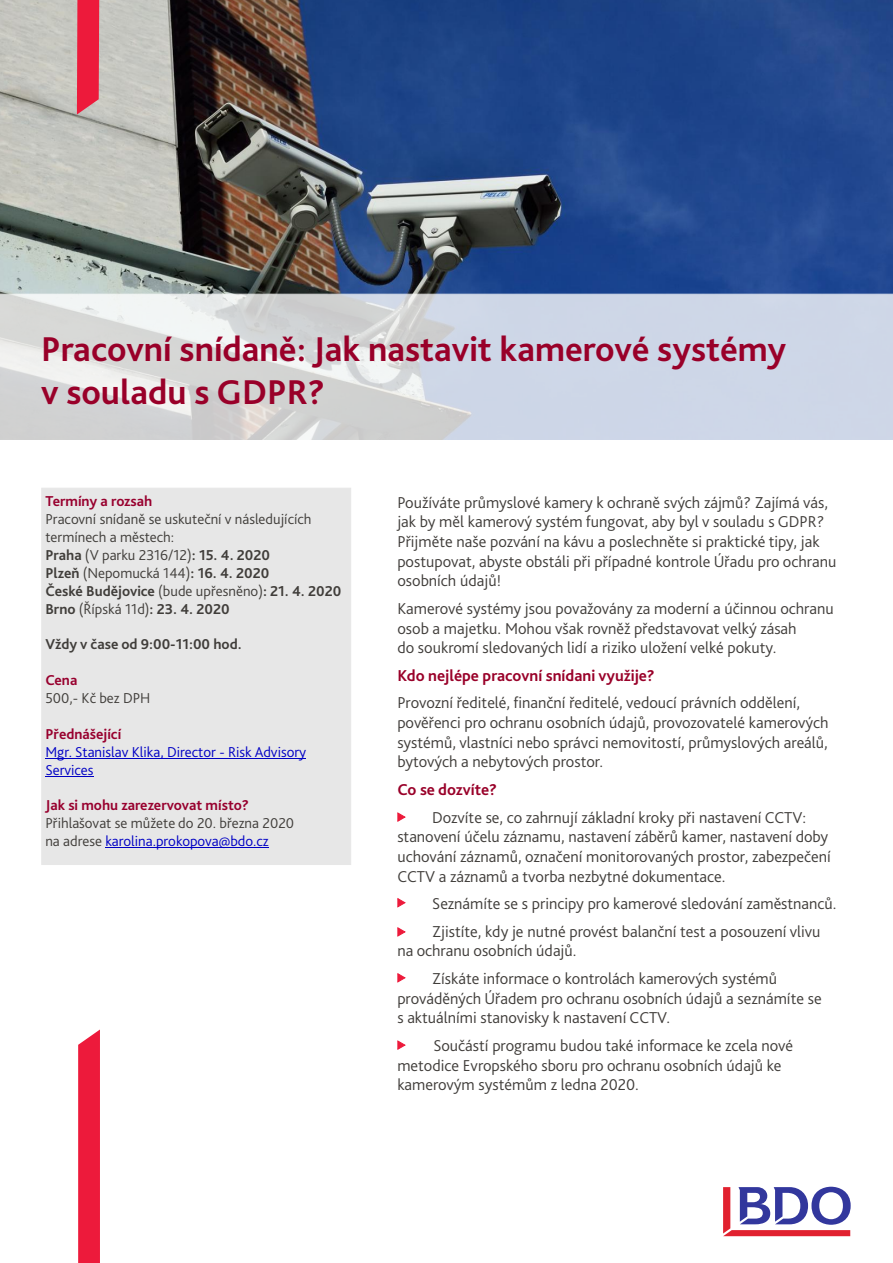
<style>
.page{position:relative;width:893px;height:1263px;background:#fff}
.page>*{position:absolute;margin:0;border:0;box-sizing:border-box;transform-origin:0 0}
.t1{font:700 36px/42.9px "Bliss Pro";color:#990029}
.t2{font:300 16.5px/19.6px "Bliss Pro";color:#403d3a}
.t3{font:700 16.5px "Bliss Pro";color:#990029}
.t4{font:300 15px/17.9px "Bliss Pro";color:#403d3a}
.t5{font:700 15px "Bliss Pro";color:#98002e}
.t6{font:300 15px/17.9px "Bliss Pro";color:#0000c4}
.t7{font:700 15px "Bliss Pro";color:#403d3a}
.s1{font-weight:700}
.s2{color:#0000c4}
</style>
<div class="page">
<img style="left:0;top:0;width:893px;height:294px">
<svg style="left:723px;top:1187px;width:128px;height:49px"></svg>
<svg style="left:78px;top:1029px;width:22px;height:234px;background:#ed2343"></svg>
<svg style="left:77px;top:0;width:22px;height:115px;background:#e92845"></svg>
<svg style="left:0;top:294px;width:893px;height:146px;background:#d3d8e0"></svg>
<div style="left:41px;top:488px;width:310px;height:377px;background:#e7e7e7"></div>
<hr style="left:45px;top:758px;width:261px;height:1px;background:#0000c4">
<hr style="left:45px;top:776px;width:49px;height:1px;background:#0000c4">
<hr style="left:105px;top:847px;width:164px;height:1px;background:#0000c4">
<svg style="left:397px;top:812px;width:9px;height:10px"></svg>
<svg style="left:397px;top:898px;width:9px;height:10px"></svg>
<svg style="left:397px;top:927px;width:9px;height:10px"></svg>
<svg style="left:397px;top:973px;width:9px;height:10px"></svg>
<svg style="left:397px;top:1040px;width:9px;height:10px"></svg>
<h1 class="t1" style="left:41px;top:331px;width:747px">Pracovní snídaně: Jak nastavit kamerové systémy v souladu s GDPR?</h1>
<p class="t5" style="left:45px;top:495px;width:108px">Termíny a rozsah</p>
<p class="t4" style="left:45px;top:511px;width:298px">Pracovní snídaně se uskuteční v následujících termínech a městech:<br><span class="s1">Praha</span> (V parku 2316/12)<span class="s1">: 15. 4. 2020<br>Plzeň</span> (Nepomucká 144)<span class="s1">: 16. 4. 2020<br>České Budějovice</span> (bude upřesněno)<span class="s1">: 21. 4. 2020<br>Brno</span> (Řípská 11d)<span class="s1">: 23. 4. 2020</span></p>
<p class="t7" style="left:45px;top:638px;width:198px">Vždy v čase od 9:00-11:00 hod.</p>
<p class="t5" style="left:45px;top:674px;width:34px">Cena</p>
<p class="t4" style="left:45px;top:690px;width:107px">500,- Kč bez DPH</p>
<p class="t5" style="left:45px;top:727px;width:77px">Přednášející</p>
<p class="t6" style="left:45px;top:744px;width:262px">Mgr. Stanislav Klika, Director - Risk Advisory<br>Services</p>
<p class="t5" style="left:45px;top:799px;width:205px">Jak si mohu zarezervovat místo?</p>
<p class="t4" style="left:45px;top:815px;width:250px">Přihlašovat se můžete do 20. března 2020 na adrese <span class="s2">karolina.prokopova@bdo.cz</span></p>
<p class="t2" style="left:397px;top:493px;width:441px">Používáte průmyslové kamery k ochraně svých zájmů? Zajímá vás, jak by měl kamerový systém fungovat, aby byl v souladu s GDPR?<br>Přijměte naše pozvání na kávu a poslechněte si praktické tipy, jak postupovat, abyste obstáli při případné kontrole Úřadu pro ochranu osobních údajů!</p>
<p class="t2" style="left:397px;top:600px;width:438px">Kamerové systémy jsou považovány za moderní a účinnou ochranu osob a majetku. Mohou však rovněž představovat velký zásah<br>do soukromí sledovaných lidí a riziko uložení velké pokuty.</p>
<p class="t3" style="left:397px;top:668px;width:259px">Kdo nejlépe pracovní snídani využije?</p>
<p class="t2" style="left:397px;top:694px;width:433px">Provozní ředitelé, finanční ředitelé, vedoucí právních oddělení, pověřenci pro ochranu osobních údajů, provozovatelé kamerových systémů, vlastníci nebo správci nemovitostí, průmyslových areálů, bytových a nebytových prostor.</p>
<p class="t3" style="left:397px;top:782px;width:101px">Co se dozvíte?</p>
<p class="t2" style="left:397px;top:808px;width:435px;text-indent:35px">Dozvíte se, co zahrnují základní kroky při nastavení CCTV: stanovení účelu záznamu, nastavení záběrů kamer, nastavení doby uchování záznamů, označení monitorovaných prostor, zabezpečení CCTV a záznamů a tvorba nezbytné dokumentace.</p>
<p class="t2" style="left:432px;top:891px;width:406px;line-height:27.6px">Seznámíte se s principy pro kamerové sledování zaměstnanců.<br>Zjistíte, kdy je nutné provést balanční test a posouzení vlivu</p>
<p class="t2" style="left:432px;top:938px;width:346px;line-height:27.6px;text-indent:-35px">na ochranu osobních údajů.<br>Získáte informace o kontrolách kamerových systémů</p>
<p class="t2" style="left:397px;top:989px;width:426px">prováděných Úřadem pro ochranu osobních údajů a seznámíte se s aktuálními stanovisky k nastavení CCTV.</p>
<p class="t2" style="left:397px;top:1037px;width:397px;text-indent:36px">Součástí programu budou také informace ke zcela nové metodice Evropského sboru pro ochranu osobních údajů ke kamerovým systémům z ledna 2020.</p>
</div>
